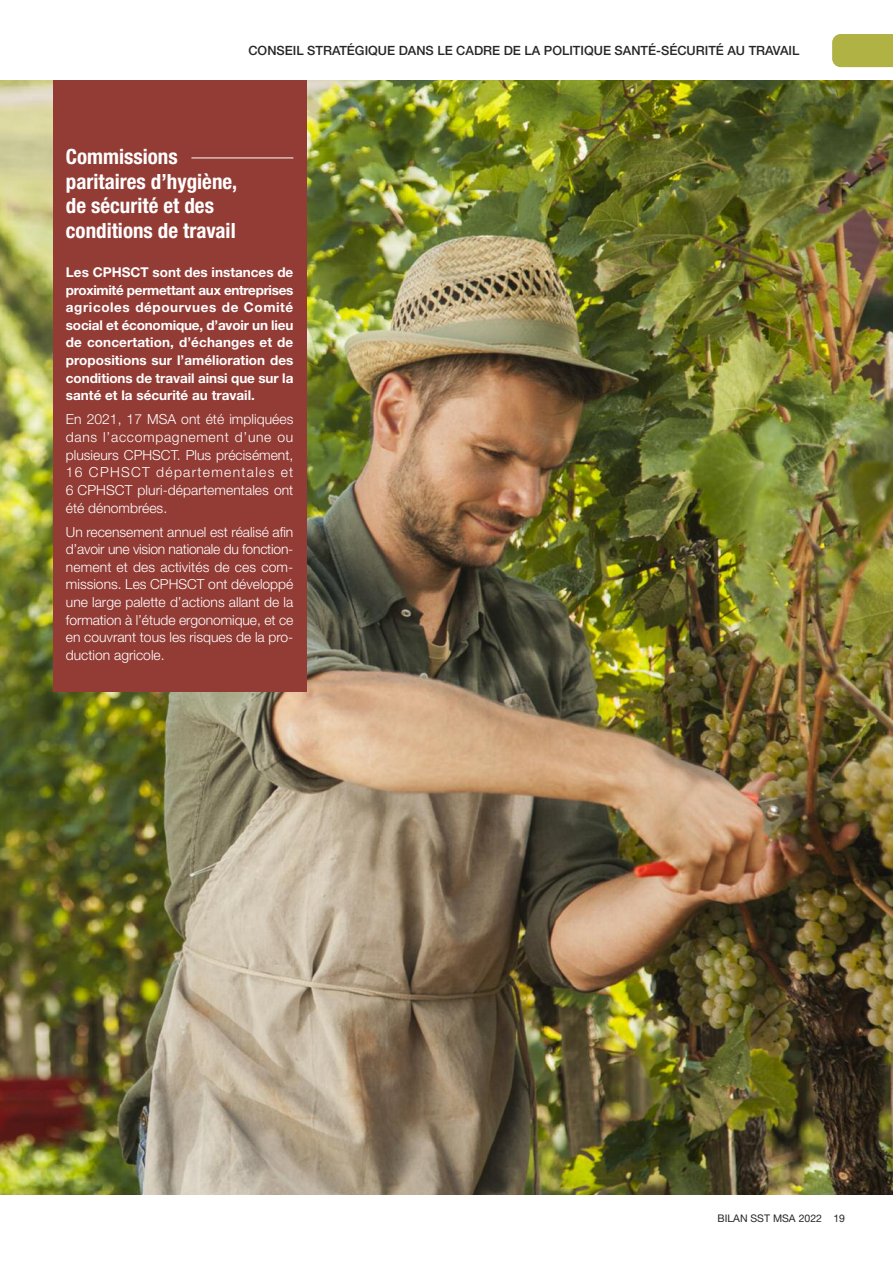
<style>
.page{position:relative;width:893px;height:1263px;background:#fff}
.page>*{position:absolute;margin:0;border:0;box-sizing:border-box;transform-origin:0 0}
.t1{font:700 condensed 21px/24.8px "Helvetica Neue LT Std";color:#fff}
.t2{font:300 13.8px/17.7px "Helvetica Neue LT Std";color:#fff;text-align:justify}
.t3{font:700 13.5px/17.7px "Helvetica Neue LT Std";color:#fff;text-align:justify}
.t4{font:500 12.75px "Helvetica Neue LT Std";color:#272627}
.t5{font:10.5px "Helvetica Neue";color:#272627}
</style>
<div class="page">
<img style="left:0;top:81px;width:893px;height:1114px">
<div style="left:53px;top:81px;width:253px;height:611px;background:#933c36"></div>
<div style="left:832px;top:34px;width:61px;height:33px;background:#b1b244"></div>
<hr style="left:191px;top:158px;width:102px;height:1px;background:#fff">
<p class="t4" style="left:248px;top:46px;width:552px">CONSEIL STRATÉGIQUE DANS LE CADRE DE LA POLITIQUE SANTÉ-SÉCURITÉ AU TRAVAIL</p>
<h1 class="t1" style="left:66px;top:146px;width:173px">Commissions paritaires d’hygiène, de sécurité et des conditions de travail</h1>
<p class="t3" style="left:66px;top:265px;width:229px">Les CPHSCT sont des instances de proximité permettant aux entreprises agricoles dépourvues de Comité social et économique, d’avoir un lieu de concertation, d’échanges et de propositions sur l’amélioration des conditions de travail ainsi que sur la santé et la sécurité au travail.</p>
<p class="t2" style="left:66px;top:412px;width:229px">En 2021, 17 MSA ont été impliquées dans l’accompagnement d’une ou plusieurs CPHSCT. Plus précisément, 16 CPHSCT départementales et 6 CPHSCT pluri-départementales ont été dénombrées.</p>
<p class="t2" style="left:66px;top:524px;width:229px">Un recensement annuel est réalisé afin d’avoir une vision nationale du fonction&shy;nement et des activités de ces com&shy;missions. Les CPHSCT ont développé une large palette d’actions allant de la formation à l’étude ergonomique, et ce en couvrant tous les risques de la pro&shy;duction agricole.</p>
<p class="t5" style="left:717px;top:1214px;width:129px">BILAN SST MSA 2022 19</p>
</div>
